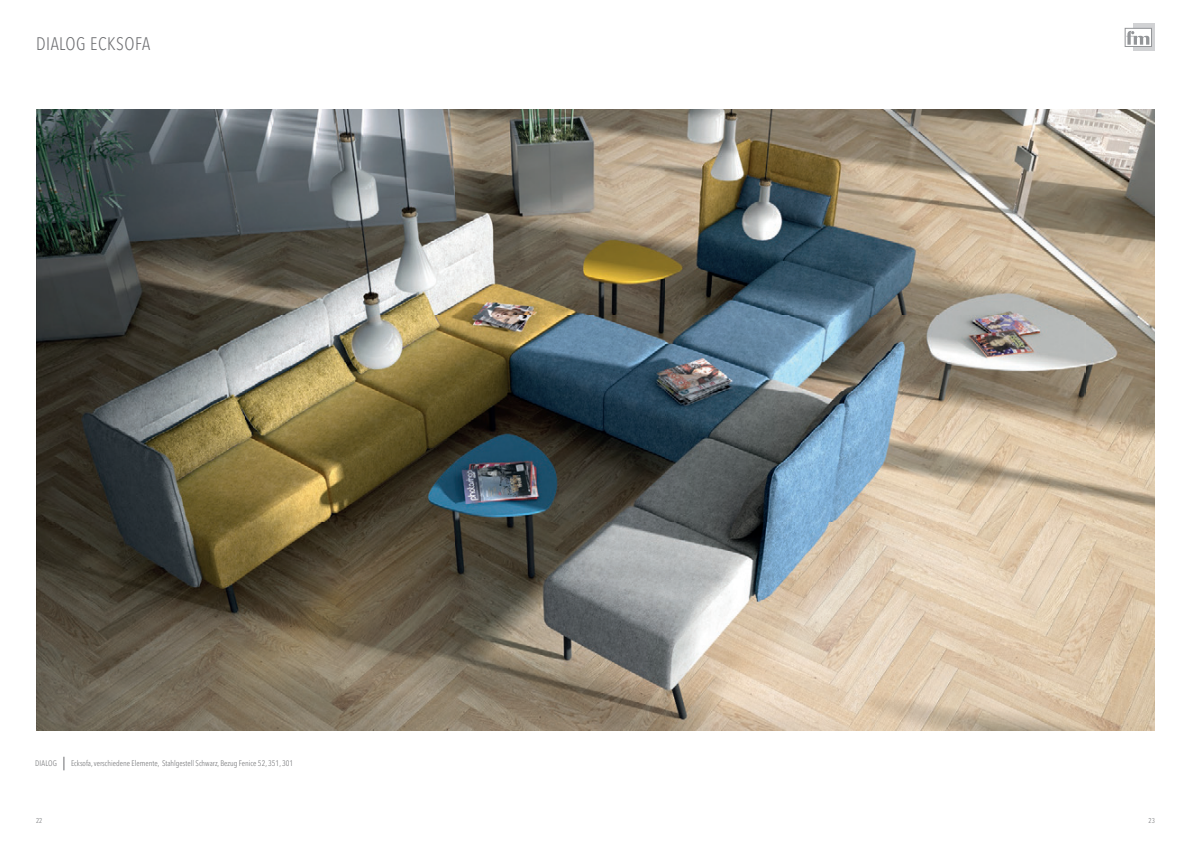
<style>
.page{position:relative;width:1191px;height:842px;background:#fff}
.page>*{position:absolute;margin:0;border:0;box-sizing:border-box;transform-origin:0 0}
.t1{font:300 condensed 18px "Avenir Next LT Pro";letter-spacing:.03em;color:#6c6d70}
.t2{font:300 condensed 8px "Avenir Next LT Pro";color:#6c6d70}
.t3{font:300 condensed 7px "Avenir Next LT Pro";color:#6c6d70}
</style>
<div class="page">
<div style="left:1133px;top:24px;width:22px;height:27px;background:#d1d2d4"></div>
<div style="left:1124px;top:28px;width:27px;height:19px;background:#fff;border:1px solid #939598"></div>
<svg style="left:1126px;top:31px;width:23px;height:14px"></svg>
<img style="left:36px;top:109px;width:1119px;height:621px">
<svg style="left:64px;top:757px;width:1px;height:13px"></svg>
<h1 class="t1" style="left:36px;top:32px;width:116px">DIALOG ECKSOFA</h1>
<p class="t2" style="left:35px;top:759px;width:24px">DIALOG</p>
<p class="t2" style="left:71px;top:759px;width:224px">Ecksofa, verschiedene Elemente, Stahlgestell Schwarz, Bezug Fenice 52, 351, 301</p>
<p class="t3" style="left:36px;top:816px;width:8px">22</p>
<p class="t3" style="left:1148px;top:816px;width:8px">23</p>
</div>
